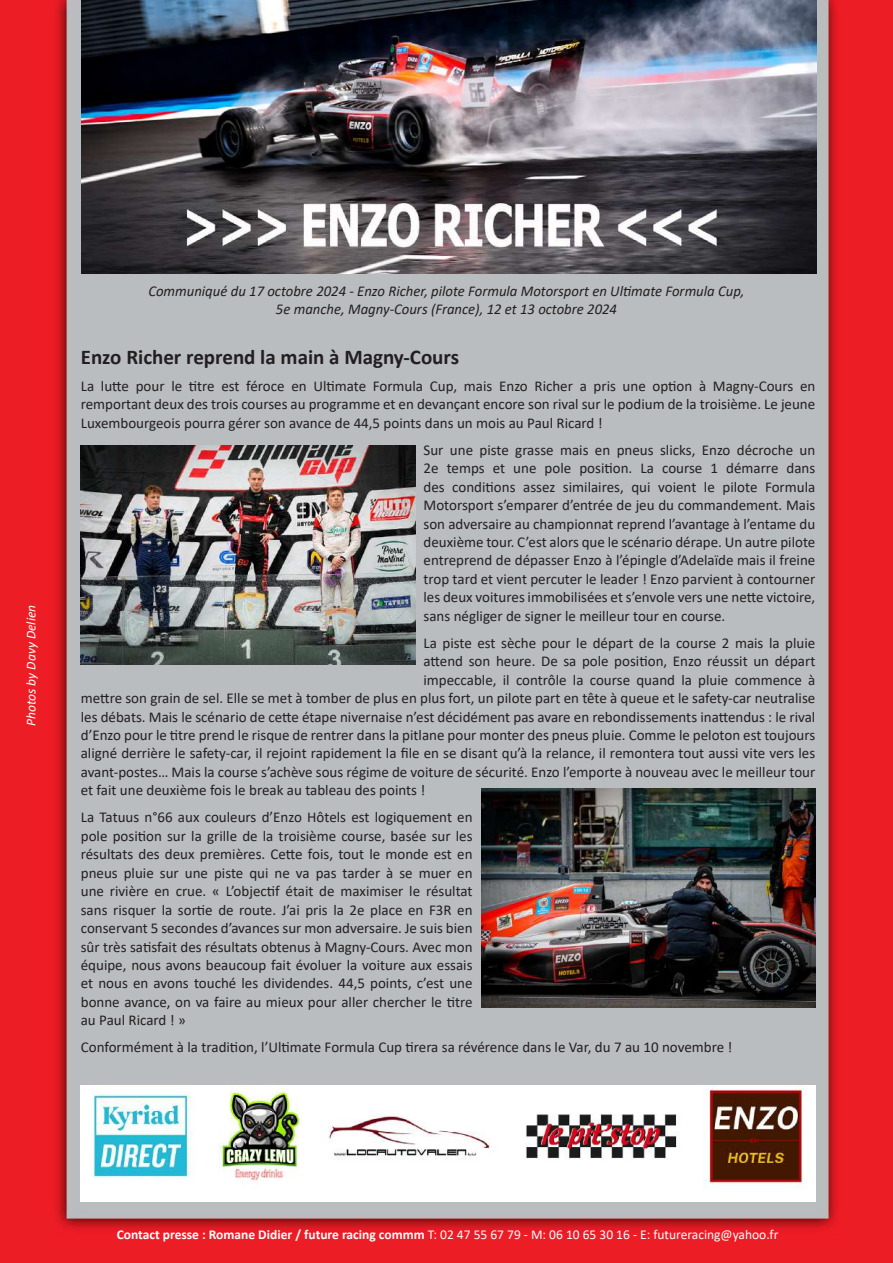
<style>
.page{position:relative;width:893px;height:1263px;background:#fff}
.page>*{position:absolute;margin:0;border:0;box-sizing:border-box;transform-origin:0 0}
.t1{font:700 21px "Calibri";color:#231f20}
.t2{font:15px/18.5px "Calibri";color:#231f20;text-align:justify}
.t3{font:italic 15px/18px "Calibri";color:#231f20;text-align:center}
.t4{font:13.5px "Calibri";color:#fff}
.t5{font:italic 13.5px "Calibri";color:#fff}
.s1{font-weight:700}
</style>
<div class="page">
<img style="left:0;top:0;width:893px;height:1263px">
<img style="left:81px;top:445px;width:334px;height:220px">
<img style="left:81px;top:1085px;width:734px;height:116px">
<img style="left:82px;top:0;width:734px;height:273px">
<img style="left:481px;top:788px;width:334px;height:220px">
<p class="t5" style="left:22px;top:726px;width:123px;rotate:-90deg">Photos by Davy Delien</p>
<p class="t3" style="left:148px;top:282px;width:598px">Communiqué du 17 octobre 2024 - Enzo Richer, pilote Formula Motorsport en Ultimate Formula Cup,<br>5e manche, Magny-Cours (France), 12 et 13 octobre 2024</p>
<h1 class="t1" style="left:81px;top:342px;width:380px">Enzo Richer reprend la main à Magny-Cours</h1>
<p class="t2" style="left:81px;top:376px;width:736px">La lutte pour le titre est féroce en Ultimate Formula Cup, mais Enzo Richer a pris une option à Magny-Cours en remportant deux des trois courses au programme et en devançant encore son rival sur le podium de la troisième. Le jeune Luxembourgeois pourra gérer son avance de 44,5 points dans un mois au Paul Ricard !</p>
<p class="t2" style="left:423px;top:440px;width:393px">Sur une piste grasse mais en pneus slicks, Enzo décroche un 2e temps et une pole position. La course 1 démarre dans des conditions assez similaires, qui voient le pilote Formula Motorsport s’emparer d’entrée de jeu du commandement. Mais son adversaire au championnat reprend l’avantage à l’entame du deuxième tour. C’est alors que le scénario dérape. Un autre pilote entreprend de dépasser Enzo à l’épingle d’Adelaïde mais il freine trop tard et vient percuter le leader ! Enzo parvient à contourner les deux voitures immobilisées et s’envole vers une nette victoire, sans négliger de signer le meilleur tour en course.</p>
<p class="t2" style="left:423px;top:633px;width:393px">La piste est sèche pour le départ de la course 2 mais la pluie</p>
<p class="t2" style="left:423px;top:652px;width:393px">attend son heure. De sa pole position, Enzo réussit un départ</p>
<p class="t2" style="left:423px;top:670px;width:393px">impeccable, il contrôle la course quand la pluie commence à</p>
<p class="t2" style="left:81px;top:688px;width:736px">mettre son grain de sel. Elle se met à tomber de plus en plus fort, un pilote part en tête à queue et le safety-car neutralise</p>
<p class="t2" style="left:81px;top:707px;width:736px">les débats. Mais le scénario de cette étape nivernaise n’est décidément pas avare en rebondissements inattendus : le rival</p>
<p class="t2" style="left:81px;top:725px;width:736px">d’Enzo pour le titre prend le risque de rentrer dans la pitlane pour monter des pneus pluie. Comme le peloton est toujours</p>
<p class="t2" style="left:81px;top:744px;width:736px">aligné derrière le safety-car, il rejoint rapidement la file en se disant qu’à la relance, il remontera tout aussi vite vers les</p>
<p class="t2" style="left:81px;top:762px;width:736px">avant-postes… Mais la course s’achève sous régime de voiture de sécurité. Enzo l’emporte à nouveau avec le meilleur tour</p>
<p class="t2" style="left:81px;top:781px;width:346px">et fait une deuxième fois le break au tableau des points !</p>
<p class="t2" style="left:81px;top:808px;width:393px">La Tatuus n°66 aux couleurs d’Enzo Hôtels est logiquement en pole position sur la grille de la troisième course, basée sur les résultats des deux premières. Cette fois, tout le monde est en pneus pluie sur une piste qui ne va pas tarder à se muer en une rivière en crue. « L’objectif était de maximiser le résultat sans risquer la sortie de route. J’ai pris la 2e place en F3R en conservant 5 secondes d’avances sur mon adversaire. Je suis bien sûr très satisfait des résultats obtenus à Magny-Cours. Avec mon équipe, nous avons beaucoup fait évoluer la voiture aux essais et nous en avons touché les dividendes. 44,5 points, c’est une bonne avance, on va faire au mieux pour aller chercher le titre au Paul Ricard ! »</p>
<p class="t2" style="left:81px;top:1038px;width:653px">Conformément à la tradition, l’Ultimate Formula Cup tirera sa révérence dans le Var, du 7 au 10 novembre !</p>
<p class="t4" style="left:117px;top:1225px;width:663px"><span class="s1">Contact presse : Romane Didier / future racing commm</span> T: 02 47 55 67 79 - M: 06 10 65 30 16 - E: futureracing@yahoo.fr</p>
</div>
